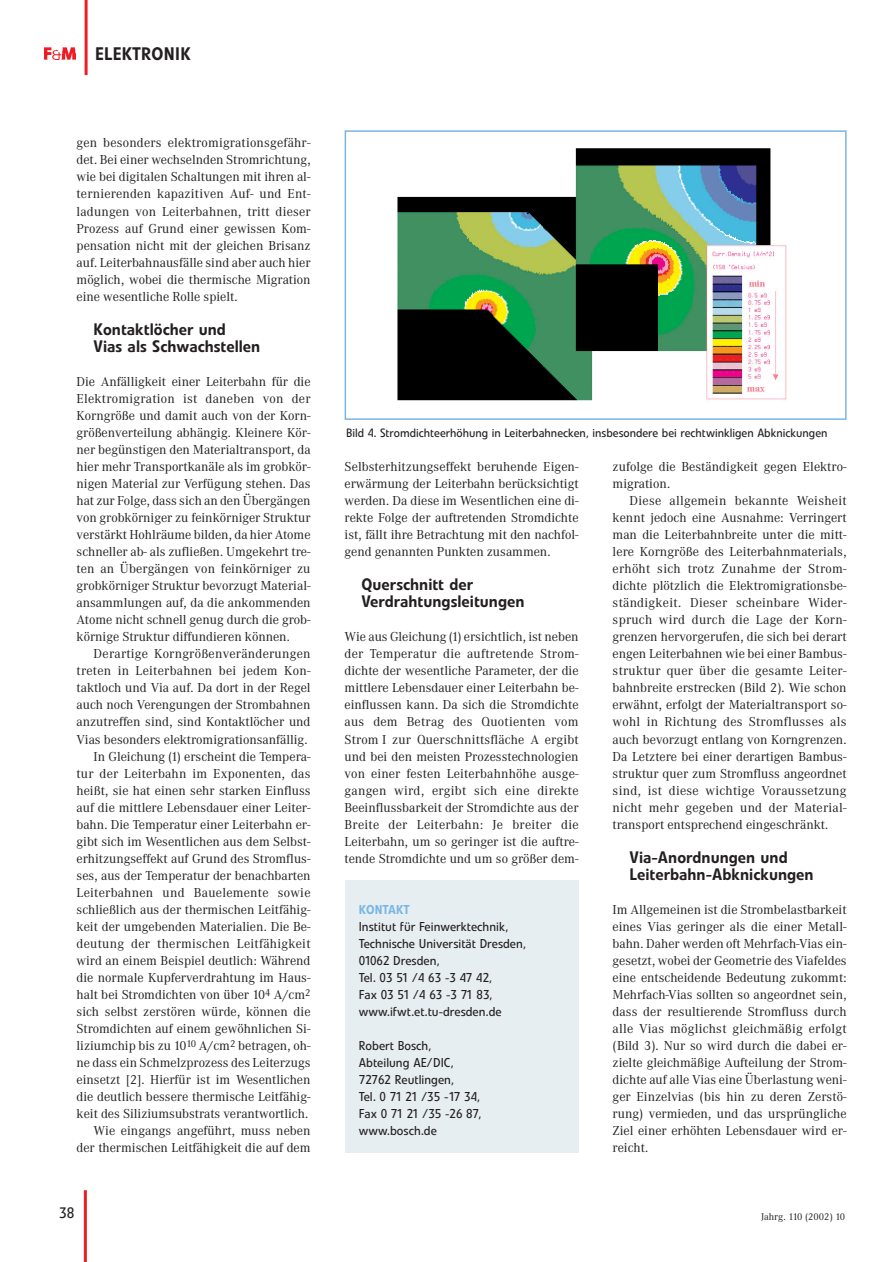
<style>
.page{position:relative;width:893px;height:1262px;background:#fff}
.page>*{position:absolute;margin:0;border:0;box-sizing:border-box;transform-origin:0 0}
.t1{font:500 18px "Evo BQ";letter-spacing:.01em;color:#231f20}
.t2{font:500 16.5px/17px "Evo BQ";color:#231f20}
.t3{font:15px "Evo BQ";color:#231f20}
.t4{font:12.75px/17.1px "Corporate ABSK";color:#231f20;text-align:justify}
.t5{font:12.75px/17.1px "Evo BQ";color:#231f20}
.t6{font:500 12.75px "Evo BQ";color:#77b6e4}
.t7{font:12px "Evo BQ";color:#231f20}
.t8{font:9.6px "Corporate ABSK";color:#231f20}
</style>
<div class="page">
<hr style="left:84px;top:1190px;width:3px;height:71px;background:#ee1d23">
<hr style="left:85px;top:0;width:3px;height:75px;background:#ee1d23">
<img style="left:44px;top:47px;width:31px;height:13px">
<div style="left:344px;top:879px;width:234px;height:273px;background:#e7eef1"></div>
<img style="left:397px;top:148px;width:390px;height:253px">
<div style="left:344px;top:130px;width:502px;height:290px;border:2px solid #77b6e4"></div>
<h1 class="t1" style="left:95px;top:47px;width:97px">ELEKTRONIK</h1>
<p class="t4" style="left:77px;top:136px;width:235px">gen besonders elektromigrationsgefähr&shy;det. Bei einer wechselnden Stromrichtung, wie bei digitalen Schaltungen mit ihren al&shy;ternierenden kapazitiven Auf- und Ent&shy;ladungen von Leiterbahnen, tritt dieser Prozess auf Grund einer gewissen Kom&shy;pensation nicht mit der gleichen Brisanz auf. Leiterbahnausfälle sind aber auch hier möglich, wobei die thermische Migration eine wesentliche Rolle spielt.</p>
<p class="t2" style="left:94px;top:322px;width:168px">Kontaktlöcher und<br>Vias als Schwachstellen</p>
<p class="t4" style="left:77px;top:374px;width:235px">Die Anfälligkeit einer Leiterbahn für die Elektromigration ist daneben von der Korngröße und damit auch von der Korn&shy;größenverteilung abhängig. Kleinere Kör&shy;ner begünstigen den Materialtransport, da hier mehr Transportkanäle als im grobkör&shy;nigen Material zur Verfügung stehen. Das hat zur Folge, dass sich an den Übergängen von grobkörniger zu feinkörniger Struktur verstärkt Hohlräume bilden, da hier Atome schneller ab- als zufließen. Umgekehrt tre&shy;ten an Übergängen von feinkörniger zu grobkörniger Struktur bevorzugt Material&shy;ansammlungen auf, da die ankommenden Atome nicht schnell genug durch die grob&shy;körnige Struktur diffundieren können.</p>
<p class="t4" style="left:77px;top:647px;width:235px;text-align:right">Derartige Korngrößenveränderungen treten in Leiterbahnen bei jedem Kon&shy;taktloch und Via auf. Da dort in der Regel auch noch Verengungen der Strombahnen anzutreffen sind, sind Kontaktlöcher und Vias besonders elektromigrationsanfällig.<br>In Gleichung (1) erscheint die Tempera&shy;tur der Leiterbahn im Exponenten, das heißt, sie hat einen sehr starken Einfluss auf die mittlere Lebensdauer einer Leiter&shy;bahn. Die Temperatur einer Leiterbahn er&shy;gibt sich im Wesentlichen aus dem Selbst&shy;erhitzungseffekt auf Grund des Stromflus&shy;ses, aus der Temperatur der benachbarten Leiterbahnen und Bauelemente sowie schließlich aus der thermischen Leitfähig&shy;keit der umgebenden Materialien. Die Be&shy;deutung der thermischen Leitfähigkeit wird an einem Beispiel deutlich: Während die normale Kupferverdrahtung im Haus&shy;halt bei Stromdichten von über 10<sup>4</sup> A/cm<sup>2 </sup>sich selbst zerstören würde, können die Stromdichten auf einem gewöhnlichen Si&shy;liziumchip bis zu 10<sup>10</sup> A/cm<sup>2</sup> betragen, oh&shy;ne dass ein Schmelzprozess des Leiterzugs einsetzt [2]. Hierfür ist im Wesentlichen die deutlich bessere thermische Leitfähig&shy;keit des Siliziumsubstrats verantwortlich.<br>Wie eingangs angeführt, muss neben der thermischen Leitfähigkeit die auf dem</p>
<p class="t7" style="left:346px;top:428px;width:483px">Bild 4. Stromdichteerhöhung in Leiterbahnecken, insbesondere bei rechtwinkligen Abknickungen</p>
<p class="t4" style="left:344px;top:459px;width:235px">Selbsterhitzungseffekt beruhende Eigen&shy;erwärmung der Leiterbahn berücksichtigt werden. Da diese im Wesentlichen eine di&shy;rekte Folge der auftretenden Stromdichte ist, fällt ihre Betrachtung mit den nachfol&shy;gend genannten Punkten zusammen.</p>
<p class="t2" style="left:361px;top:578px;width:164px">Querschnitt der<br>Verdrahtungsleitungen</p>
<p class="t4" style="left:344px;top:629px;width:235px">Wie aus Gleichung (1) ersichtlich, ist neben der Temperatur die auftretende Strom&shy;dichte der wesentliche Parameter, der die mittlere Lebensdauer einer Leiterbahn be&shy;einflussen kann. Da sich die Stromdichte aus dem Betrag des Quotienten vom Strom I zur Querschnittsfläche A ergibt und bei den meisten Prozesstechnologien von einer festen Leiterbahnhöhe ausge&shy;gangen wird, ergibt sich eine direkte Beeinflussbarkeit der Stromdichte aus der Breite der Leiterbahn: Je breiter die Leiterbahn, um so geringer ist die auftre&shy;tende Stromdichte und um so größer dem-</p>
<p class="t6" style="left:359px;top:904px;width:53px">KONTAKT</p>
<p class="t5" style="left:359px;top:919px;width:169px">Institut für Feinwerktechnik,<br>Technische Universität Dresden,<br>01062 Dresden,<br>Tel. 03 51 /4 63 -3 47 42,<br>Fax 03 51 /4 63 -3 71 83, www.ifwt.et.tu-dresden.de</p>
<p class="t5" style="left:359px;top:1038px;width:124px">Robert Bosch,<br>Abteilung AE/DIC,<br>72762 Reutlingen,<br>Tel. 0 71 21 /35 -17 34,<br>Fax 0 71 21 /35 -26 87, www.bosch.de</p>
<p class="t4" style="left:612px;top:459px;width:235px">zufolge die Beständigkeit gegen Elektro&shy;migration.</p>
<p class="t4" style="left:612px;top:493px;width:235px;text-indent:17px">Diese allgemein bekannte Weisheit kennt jedoch eine Ausnahme: Verringert man die Leiterbahnbreite unter die mitt&shy;lere Korngröße des Leiterbahnmaterials, erhöht sich trotz Zunahme der Strom&shy;dichte plötzlich die Elektromigrationsbe&shy;ständigkeit. Dieser scheinbare Wider&shy;spruch wird durch die Lage der Korn&shy;grenzen hervorgerufen, die sich bei derart engen Leiterbahnen wie bei einer Bambus&shy;struktur quer über die gesamte Leiter&shy;bahnbreite erstrecken (Bild 2). Wie schon erwähnt, erfolgt der Materialtransport so&shy;wohl in Richtung des Stromflusses als auch bevorzugt entlang von Korngrenzen.<br>Da Letztere bei einer derartigen Bambus&shy;struktur quer zum Stromfluss angeordnet sind, ist diese wichtige Voraussetzung nicht mehr gegeben und der Material&shy;transport entsprechend eingeschränkt.</p>
<p class="t2" style="left:629px;top:850px;width:185px">Via-Anordnungen und<br>Leiterbahn-Abknickungen</p>
<p class="t4" style="left:612px;top:902px;width:235px">Im Allgemeinen ist die Strombelastbarkeit eines Vias geringer als die einer Metall&shy;bahn. Daher werden oft Mehrfach-Vias ein&shy;gesetzt, wobei der Geometrie des Viafeldes eine entscheidende Bedeutung zukommt:<br>Mehrfach-Vias sollten so angeordnet sein, dass der resultierende Stromfluss durch alle Vias möglichst gleichmäßig erfolgt (Bild 3). Nur so wird durch die dabei er&shy;zielte gleichmäßige Aufteilung der Strom&shy;dichte auf alle Vias eine Überlastung weni&shy;ger Einzelvias (bis hin zu deren Zerstö&shy;rung) vermieden, und das ursprüngliche Ziel einer erhöhten Lebensdauer wird er&shy;reicht.</p>
<p class="t3" style="left:59px;top:1207px;width:17px">38</p>
<p class="t8" style="left:761px;top:1213px;width:86px">Jahrg. 110 (2002) 10</p>
</div>
